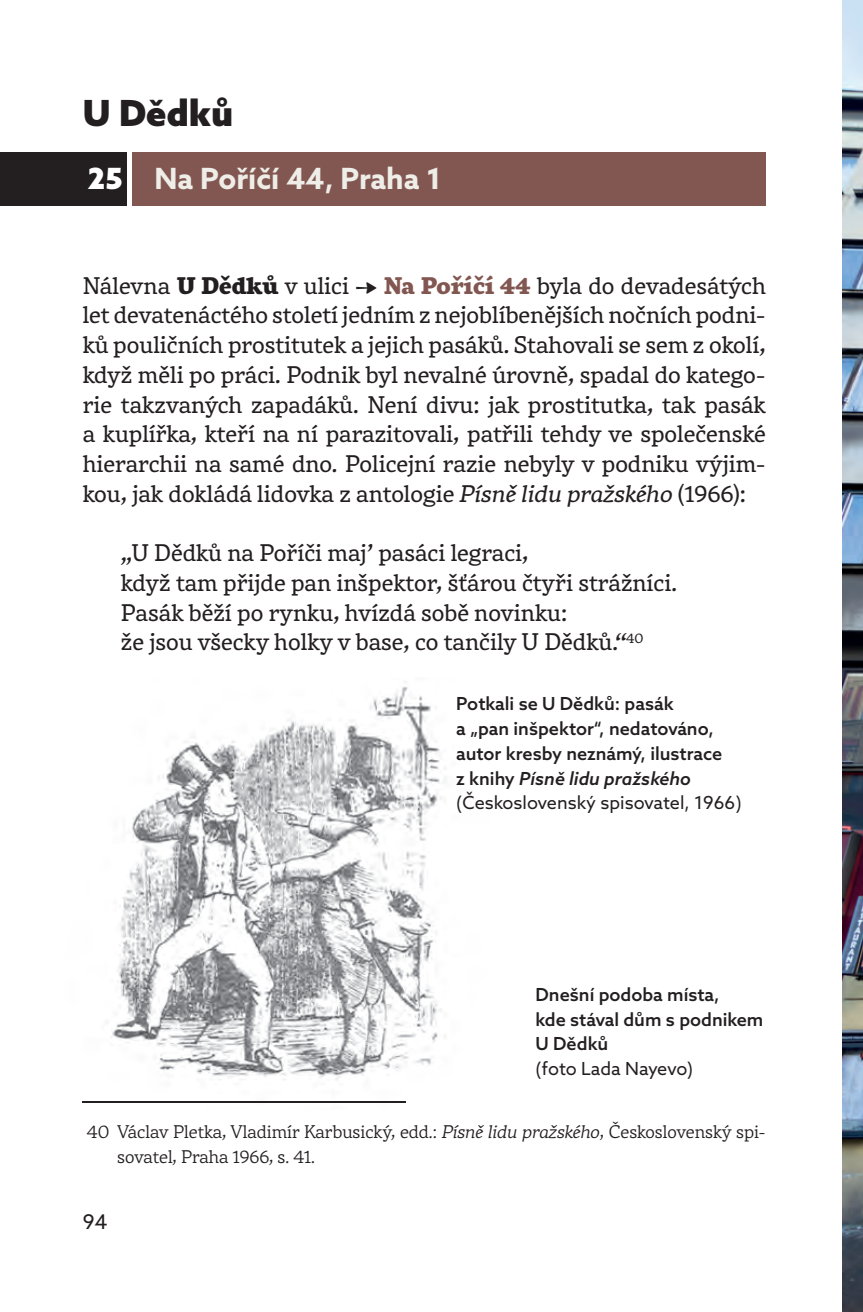
<style>
.page{position:relative;width:863px;height:1312px;background:#fff}
.page>*{position:absolute;margin:0;border:0;box-sizing:border-box;transform-origin:0 0}
.t1{font:900 36px "Azo Sans";color:#231f20}
.t2{font:700 29.25px "Azo Sans";color:#eeede7}
.t3{font:23.62px/29.7px "Rival";color:#231f20;text-align:justify}
.t4{font:20.25px "Azo Sans";color:#231f20}
.t5{font:500 18px/24.8px "Azo Sans";color:#231f20}
.t6{font:300 18px/24.8px "Rival";color:#231f20}
.t7{font:18px "Azo Sans";letter-spacing:-.005em;color:#231f20}
.s1{font-weight:900;color:#fff}
.s2{font-weight:900}
.s3{font-weight:900;color:#825751}
.s4{font-style:italic}
.s5{font-weight:400}
</style>
<div class="page">
<div style="left:132px;top:153px;width:633px;height:53px;background:#825751"></div>
<div style="left:0;top:153px;width:127px;height:53px;background:#231f20"></div>
<img style="left:842px;top:0;width:20px;height:1311px">
<img style="left:82px;top:686px;width:364px;height:417px">
<img style="left:83px;top:1101px;width:322px;height:1px">
<h1 class="t1" style="left:83px;top:98px;width:152px">U Dědků</h1>
<p class="t2" style="left:88px;top:166px;width:355px"><span class="s1">25</span> Na Poříčí 44, Praha 1</p>
<p class="t3" style="left:83px;top:272px;width:684px">Nálevna <span class="s2">U Dědků</span> v ulici → <span class="s3">Na Poříčí 44</span> byla do devadesátých let devatenáctého století jedním z nejoblíbenějších nočních podni&shy;ků pouličních prostitutek a jejich pasáků. Stahovali se sem z okolí, když měli po práci. Podnik byl nevalné úrovně, spadal do katego&shy;rie takzvaných zapadáků. Není divu: jak prostitutka, tak pasák a kuplířka, kteří na ní parazitovali, patřili tehdy ve společenské hierarchii na samé dno. Policejní razie nebyly v podniku výjim&shy;kou, jak dokládá lidovka z antologie <span class="s4">Písně lidu pražského</span> (1966):</p>
<p class="t3" style="left:121px;top:539px;width:557px;text-align:left">„U Dědků na Poříči maj’ pasáci legraci,<br>když tam přijde pan inšpektor, šťárou čtyři strážníci.<br>Pasák běží po rynku, hvízdá sobě novinku:<br>že jsou všecky holky v base, co tančily U Dědků.“<sup>40</sup></p>
<p class="t5" style="left:456px;top:692px;width:287px">Potkali se U Dědků: pasák<br>a „pan inšpektor“, nedatováno, autor kresby neznámý, ilustrace<br>z knihy <span class="s4">Písně lidu pražského </span><span class="s5">(Československý spisovatel, 1966)</span></p>
<p class="t5" style="left:535px;top:983px;width:229px">Dnešní podoba místa,<br>kde stával dům s podnikem<br>U Dědků</p>
<p class="t7" style="left:535px;top:1060px;width:159px">(foto Lada Nayevo)</p>
<p class="t6" style="left:117px;top:1120px;width:649px;text-indent:-30px">40 Václav Pletka, Vladimír Karbusický, edd.: <span class="s4">Písně lidu pražského</span>, Československý spi&shy;sovatel, Praha 1966, s. 41.</p>
<p class="t4" style="left:83px;top:1213px;width:26px">94</p>
</div>
